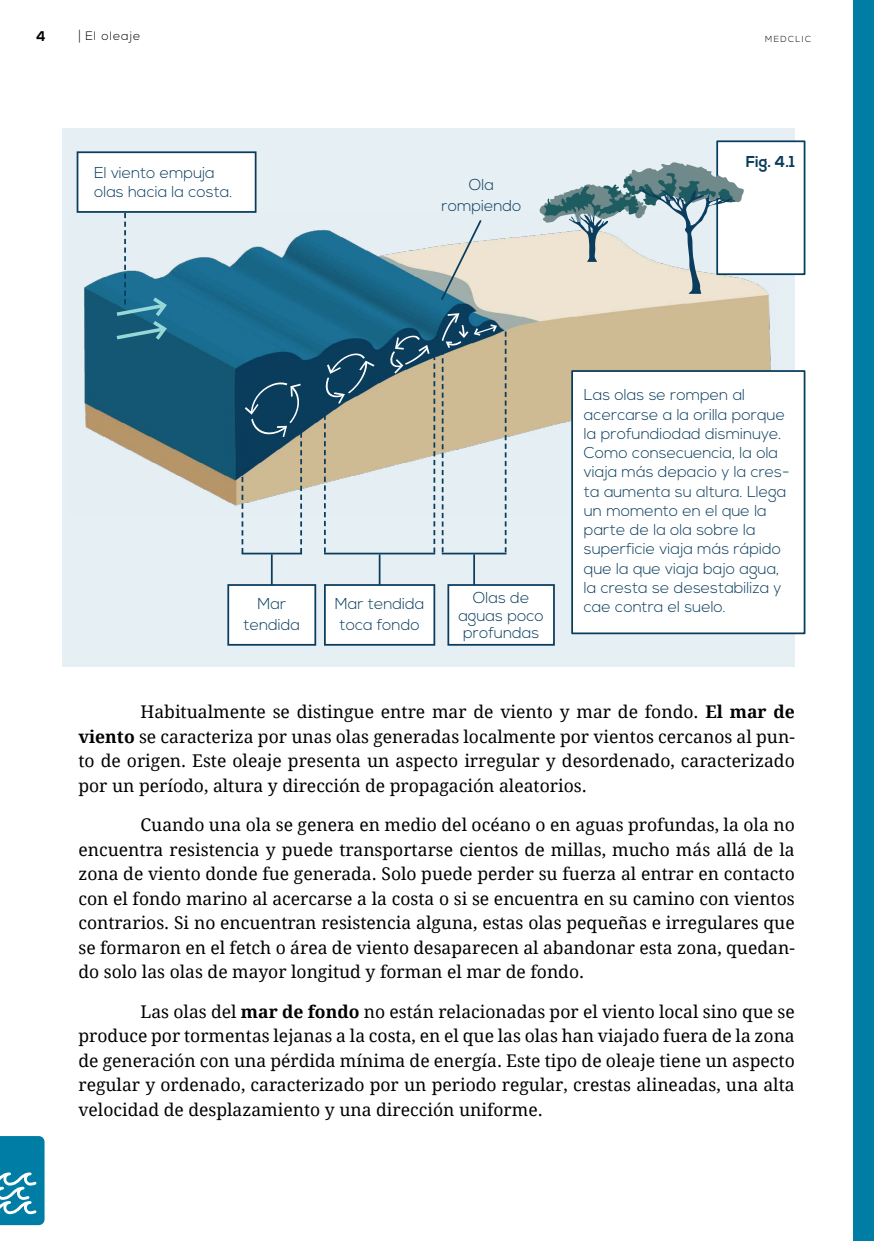
<style>
.page{position:relative;width:874px;height:1241px;background:#fff}
.page>*{position:absolute;margin:0;border:0;box-sizing:border-box;transform-origin:0 0}
.t1{font:17.5px/24.5px "Droid Serif";color:#000;text-align:justify}
.t2{font:300 15.75px/19.2px "Nexa";color:#093c5d;text-align:center}
.t3{font:700 15.75px "Nexa";color:#093c5d}
.t4{font:700 14px "Nexa";color:#000}
.t5{font:300 12.25px "Nexa";letter-spacing:.08em;color:#000}
.t6{font:300 8.75px "Nexa";letter-spacing:.16em;color:#000}
.s1{font-family:"Brandon Grotesque";font-weight:700}
.s2{font-weight:700}
</style>
<div class="page">
<div style="left:62px;top:128px;width:732px;height:538px;background:#e6eff3"></div>
<div style="left:853px;top:0;width:20px;height:1240px;background:#007da5"></div>
<svg style="left:0;top:1136px;width:45px;height:88px;background:#238fb1"></svg>
<img style="left:76px;top:211px;width:706px;height:304px">
<svg style="left:113px;top:213px;width:56px;height:130px"></svg>
<div style="left:77px;top:151px;width:179px;height:62px;background:#fff;border:2px solid #093c5d"></div>
<div style="left:571px;top:370px;width:234px;height:264px;background:#fff;border:2px solid #093c5d"></div>
<hr style="left:324px;top:552px;width:111px;height:2px;background:#093c5d">
<hr style="left:441px;top:552px;width:65px;height:2px;background:#093c5d">
<svg style="left:504px;top:331px;width:2px;height:221px"></svg>
<hr style="left:378px;top:554px;width:2px;height:53px;background:#093c5d">
<hr style="left:473px;top:554px;width:2px;height:53px;background:#093c5d">
<div style="left:324px;top:584px;width:111px;height:61px;background:#fff;border:2px solid #093c5d"></div>
<div style="left:447px;top:584px;width:107px;height:61px;background:#fff;border:2px solid #093c5d"></div>
<hr style="left:241px;top:552px;width:61px;height:2px;background:#093c5d">
<svg style="left:241px;top:378px;width:61px;height:175px"></svg>
<hr style="left:271px;top:554px;width:1px;height:53px;background:#093c5d">
<div style="left:227px;top:584px;width:89px;height:61px;background:#fff;border:2px solid #093c5d"></div>
<div style="left:716px;top:140px;width:89px;height:135px;background:#fff;border:2px solid #093c5d"></div>
<svg style="left:539px;top:162px;width:205px;height:132px"></svg>
<svg style="left:318px;top:218px;width:180px;height:334px"></svg>
<p class="t4" style="left:36px;top:28px;width:11px">4</p>
<p class="t5" style="left:78px;top:28px;width:64px"><span class="s1">|</span> El oleaje</p>
<p class="t6" style="left:764px;top:34px;width:47px">MEDCLIC</p>
<p class="t2" style="left:94px;top:163px;width:140px;text-align:left">El viento empuja olas hacia la costa.</p>
<p class="t2" style="left:441px;top:174px;width:82px;line-height:21px">Ola rompiendo</p>
<p class="t3" style="left:745px;top:153px;width:51px">Fig. 4.1</p>
<p class="t2" style="left:583px;top:386px;width:207px;text-align:left">Las olas se rompen al acercarse a la orilla porque la profundiodad disminuye.<br>Como consecuencia, la ola viaja más depacio y la cres&shy;ta aumenta su altura. Llega un momento en el que la parte de la ola sobre la superficie viaja más rápido que la que viaja bajo agua, la cresta se desestabiliza y</p>
<p class="t2" style="left:243px;top:593px;width:58px;line-height:21px">Mar tendida</p>
<p class="t2" style="left:458px;top:589px;width:87px;line-height:17.5px">Olas de aguas poco profundas</p>
<p class="t2" style="left:334px;top:594px;width:91px">Mar tendida</p>
<p class="t2" style="left:583px;top:597px;width:143px">cae contra el suelo.</p>
<p class="t2" style="left:339px;top:615px;width:82px">toca fondo</p>
<p class="t1" style="left:78px;top:699px;width:717px;text-indent:62px">Habitualmente se distingue entre mar de viento y mar de fondo. <span class="s2">El mar de viento</span> se caracteriza por unas olas generadas localmente por vientos cercanos al pun&shy;to de origen. Este oleaje presenta un aspecto irregular y desordenado, caracterizado por un período, altura y dirección de propagación aleatorios.</p>
<p class="t1" style="left:78px;top:812px;width:717px;text-indent:62px">Cuando una ola se genera en medio del océano o en aguas profundas, la ola no encuentra resistencia y puede transportarse cientos de millas, mucho más allá de la zona de viento donde fue generada. Solo puede perder su fuerza al entrar en contacto con el fondo marino al acercarse a la costa o si se encuentra en su camino con vientos contrarios. Si no encuentran resistencia alguna, estas olas pequeñas e irregulares que se formaron en el fetch o área de viento desaparecen al abandonar esta zona, quedan&shy;do solo las olas de mayor longitud y forman el mar de fondo.</p>
<p class="t1" style="left:78px;top:998px;width:717px;text-indent:62px">Las olas del <span class="s2">mar de fondo</span> no están relacionadas por el viento local sino que se produce por tormentas lejanas a la costa, en el que las olas han viajado fuera de la zona de generación con una pérdida mínima de energía. Este tipo de oleaje tiene un aspecto regular y ordenado, caracterizado por un periodo regular, crestas alineadas, una alta velocidad de desplazamiento y una dirección uniforme.</p>
</div>
